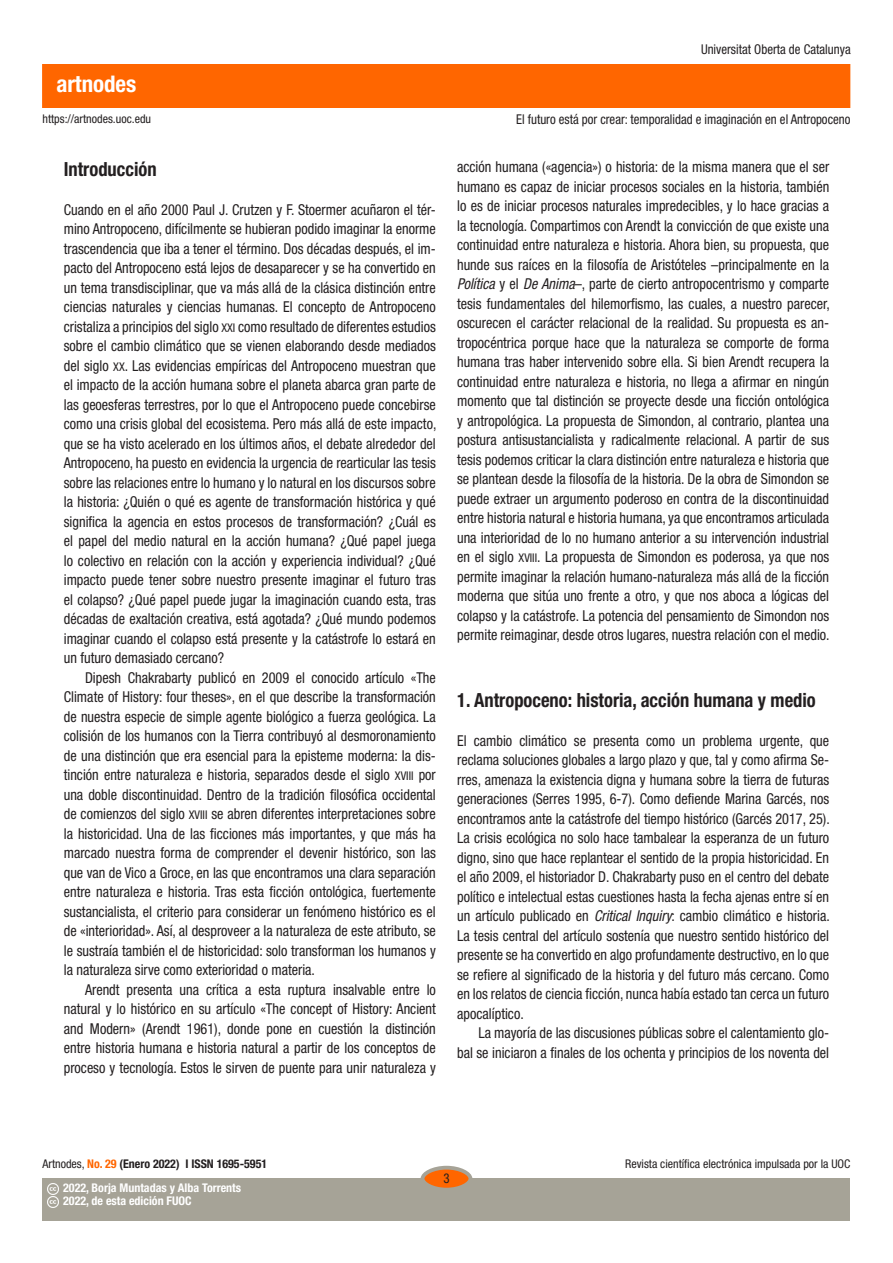
<style>
.page{position:relative;width:893px;height:1263px;background:#fff}
.page>*{position:absolute;margin:0;border:0;box-sizing:border-box;transform-origin:0 0}
.t1{font:700 condensed 22.95px "Helvetica Neue LT Std";color:#fff}
._03_apartat_1{font:700 condensed 19.5px "Helvetica Neue LT Std";color:#231f20;scale:.95 1}
._02_texto_base{font:condensed 15px/19.5px "Helvetica Neue LT Std";color:#231f20;text-align:justify;scale:.95 1}
._02_texto_base_1{font:condensed 15px/19.5px "Helvetica Neue LT Std";color:#231f20;text-align:justify;scale:.95 1}
.t2{font:condensed 13.5px "Helvetica Neue LT Std";color:#231f20;scale:.95 1}
.t3{font:condensed 12px "Helvetica Neue LT Std";color:#231f20}
.t4{font:700 condensed 12px/13.5px "Helvetica Neue LT Std";color:#fff}
.t5{font:700 condensed 12px "Helvetica Neue LT Std";color:#231f20}
.s1{font-size:12px}
.s2{font-style:italic}
.s3{font-weight:400}
.s4{color:#f60}
</style>
<div class="page">
<div style="left:43px;top:65px;width:807px;height:42px;background:#f60"></div>
<div style="left:43px;top:1178px;width:807px;height:42px;background:#a6a397"></div>
<div style="left:422px;top:1168px;width:48px;height:21px;background:#f60;border-radius:50%"></div>
<div style="left:421px;top:1166px;width:51px;height:25px;border:4px solid #a6a397;border-radius:50%"></div>
<svg style="left:47px;top:1183px;width:11px;height:25px"></svg>
<h1 class="t1" style="left:56px;top:69px;width:81px">artnodes</h1>
<p class="t2" style="left:701px;top:42px;width:159px">Universitat Oberta de Catalunya</p>
<p class="t3" style="left:43px;top:112px;width:110px">https://artnodes.uoc.edu</p>
<p class="t2" style="left:516px;top:112px;width:353px">El futuro está por crear: temporalidad e imaginación en el Antropoceno</p>
<h2 class="_03_apartat_1" style="left:64px;top:157px;width:99px">Introducción</h2>
<p class="_02_texto_base_1" style="left:64px;top:199px;width:394px">Cuando en el año 2000 Paul J. Crutzen y F. Stoermer acuñaron el tér&shy;mino Antropoceno, difícilmente se hubieran podido imaginar la enorme trascendencia que iba a tener el término. Dos décadas después, el im&shy;pacto del Antropoceno está lejos de desaparecer y se ha convertido en un tema transdisciplinar, que va más allá de la clásica distinción entre ciencias naturales y ciencias humanas. El concepto de Antropoceno cristaliza a principios del siglo <span class="s1">XXI</span> como resultado de diferentes estudios sobre el cambio climático que se vienen elaborando desde mediados del siglo <span class="s1">XX</span>. Las evidencias empíricas del Antropoceno muestran que el impacto de la acción humana sobre el planeta abarca gran parte de las geoesferas terrestres, por lo que el Antropoceno puede concebirse como una crisis global del ecosistema. Pero más allá de este impacto, que se ha visto acelerado en los últimos años, el debate alrededor del Antropoceno, ha puesto en evidencia la urgencia de rearticular las tesis sobre las relaciones entre lo humano y lo natural en los discursos sobre la historia: ¿Quién o qué es agente de transformación histórica y qué significa la agencia en estos procesos de transformación? ¿Cuál es el papel del medio natural en la acción humana? ¿Qué papel juega lo colectivo en relación con la acción y experiencia individual? ¿Qué impacto puede tener sobre nuestro presente imaginar el futuro tras el colapso? ¿Qué papel puede jugar la imaginación cuando esta, tras décadas de exaltación creativa, está agotada? ¿Qué mundo podemos imaginar cuando el colapso está presente y la catástrofe lo estará en un futuro demasiado cercano?</p>
<p class="_02_texto_base" style="left:64px;top:667px;width:393px;text-indent:21px">Dipesh Chakrabarty publicó en 2009 el conocido artículo «The Climate of History: four theses», en el que describe la transformación de nuestra especie de simple agente biológico a fuerza geológica. La colisión de los humanos con la Tierra contribuyó al desmoronamiento de una distinción que era esencial para la episteme moderna: la dis&shy;tinción entre naturaleza e historia, separados desde el siglo <span class="s1">XVIII</span> por una doble discontinuidad. Dentro de la tradición filosófica occidental de comienzos del siglo <span class="s1">XVIII</span> se abren diferentes interpretaciones sobre la historicidad. Una de las ficciones más importantes, y que más ha marcado nuestra forma de comprender el devenir histórico, son las que van de Vico a Groce, en las que encontramos una clara separación entre naturaleza e historia. Tras esta ficción ontológica, fuertemente sustancialista, el criterio para considerar un fenómeno histórico es el de «interioridad». Así, al desproveer a la naturaleza de este atributo, se le sustraía también el de historicidad: solo transforman los humanos y la naturaleza sirve como exterioridad o materia.</p>
<p class="_02_texto_base" style="left:64px;top:979px;width:393px;text-indent:21px">Arendt presenta una crítica a esta ruptura insalvable entre lo natural y lo histórico en su artículo «The concept of History: Ancient and Modern» (Arendt 1961), donde pone en cuestión la distinción entre historia humana e historia natural a partir de los conceptos de proceso y tecnología. Estos le sirven de puente para unir naturaleza y</p>
<p class="_02_texto_base" style="left:457px;top:157px;width:394px">acción humana («agencia») o historia: de la misma manera que el ser humano es capaz de iniciar procesos sociales en la historia, también lo es de iniciar procesos naturales impredecibles, y lo hace gracias a la tecnología. Compartimos con Arendt la convicción de que existe una continuidad entre naturaleza e historia. Ahora bien, su propuesta, que hunde sus raíces en la filosofía de Aristóteles –principalmente en la <span class="s2">Política</span> y el <span class="s2">De Anima</span>–, parte de cierto antropocentrismo y comparte tesis fundamentales del hilemorfismo, las cuales, a nuestro parecer, oscurecen el carácter relacional de la realidad. Su propuesta es an&shy;tropocéntrica porque hace que la naturaleza se comporte de forma humana tras haber intervenido sobre ella. Si bien Arendt recupera la continuidad entre naturaleza e historia, no llega a afirmar en ningún momento que tal distinción se proyecte desde una ficción ontológica y antropológica. La propuesta de Simondon, al contrario, plantea una postura antisustancialista y radicalmente relacional. A partir de sus tesis podemos criticar la clara distinción entre naturaleza e historia que se plantean desde la filosofía de la historia. De la obra de Simondon se puede extraer un argumento poderoso en contra de la discontinuidad entre historia natural e historia humana, ya que encontramos articulada una interioridad de lo no humano anterior a su intervención industrial en el siglo <span class="s1">XVIII</span>. La propuesta de Simondon es poderosa, ya que nos permite imaginar la relación humano-naturaleza más allá de la ficción moderna que sitúa uno frente a otro, y que nos aboca a lógicas del colapso y la catástrofe. La potencia del pensamiento de Simondon nos permite reimaginar, desde otros lugares, nuestra relación con el medio.</p>
<h2 class="_03_apartat_1" style="left:457px;top:688px;width:379px">1. Antropoceno: historia, acción humana y medio</h2>
<p class="_02_texto_base_1" style="left:457px;top:731px;width:394px">El cambio climático se presenta como un problema urgente, que reclama soluciones globales a largo plazo y que, tal y como afirma Se&shy;rres, amenaza la existencia digna y humana sobre la tierra de futuras generaciones (Serres 1995, 6-7). Como defiende Marina Garcés, nos encontramos ante la catástrofe del tiempo histórico (Garcés 2017, 25).<br>La crisis ecológica no solo hace tambalear la esperanza de un futuro digno, sino que hace replantear el sentido de la propia historicidad. En el año 2009, el historiador D. Chakrabarty puso en el centro del debate político e intelectual estas cuestiones hasta la fecha ajenas entre sí en un artículo publicado en <span class="s2">Critical Inquiry</span>: cambio climático e historia.<br>La tesis central del artículo sostenía que nuestro sentido histórico del presente se ha convertido en algo profundamente destructivo, en lo que se refiere al significado de la historia y del futuro más cercano. Como en los relatos de ciencia ficción, nunca había estado tan cerca un futuro apocalíptico.</p>
<p class="_02_texto_base" style="left:457px;top:1023px;width:393px;text-align:right">La mayoría de las discusiones públicas sobre el calentamiento glo-<br>bal se iniciaron a finales de los ochenta y principios de los noventa del</p>
<p class="t5" style="left:43px;top:1157px;width:226px"><span class="s3">Artnodes,</span> <span class="s4">No. 29</span> (Enero 2022) I ISSN 1695-5951</p>
<p class="t3" style="left:625px;top:1157px;width:227px">Revista científica electrónica impulsada por la UOC</p>
<p class="t4" style="left:63px;top:1181px;width:179px">2022, Borja Muntadas y Alba Torrents<br>2022, de esta edición FUOC</p>
<p class="t2" style="left:443px;top:1171px;width:8px">3</p>
</div>
